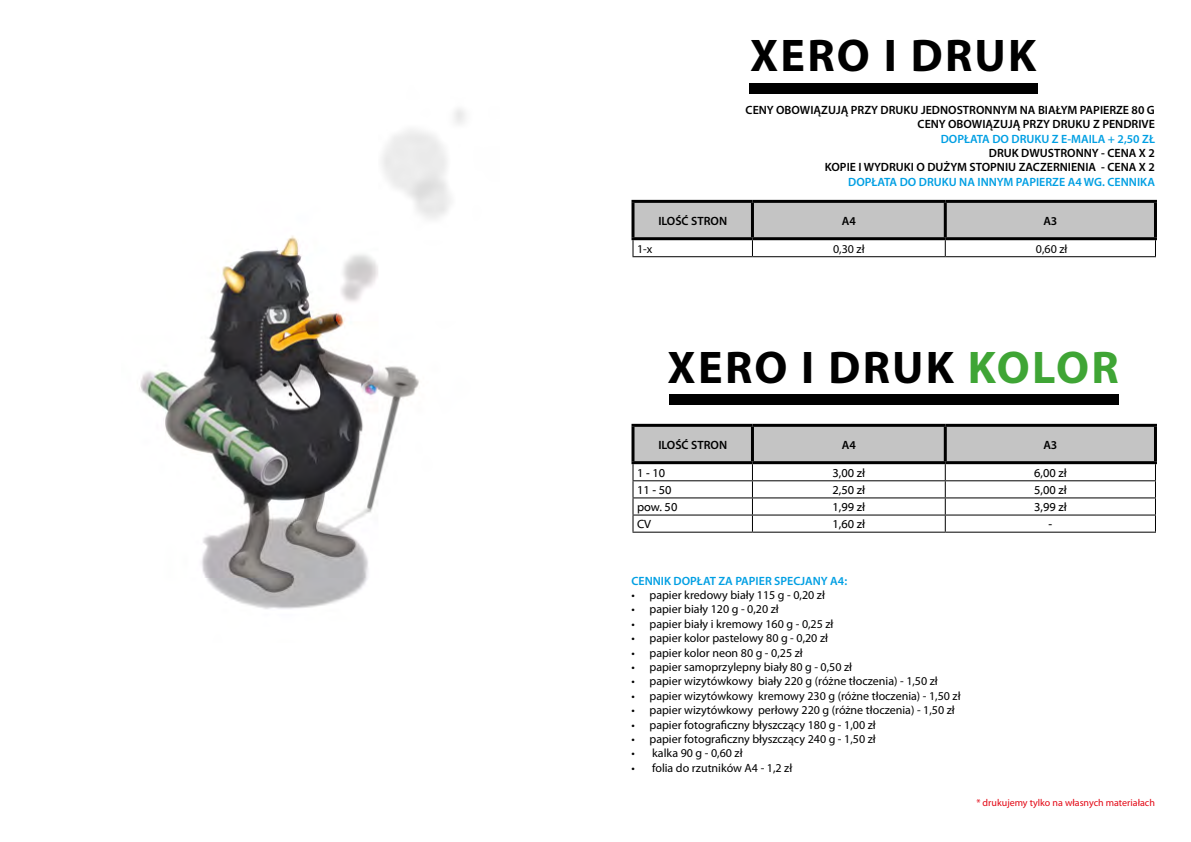
<style>
.page{position:relative;width:1191px;height:842px;background:#fff}
.page>*{position:absolute;margin:0;border:0;box-sizing:border-box;transform-origin:0 0}
.t1{font:700 46px "Myriad Pro";letter-spacing:.05em;color:#000}
.t2{font:12px "Myriad Pro";color:#000}
.t3{font:600 12px "Myriad Pro";color:#000}
.t4{font:600 12px "Myriad Pro";color:#009fe3}
.t5{font:12px "Myriad Web Pro";color:#000}
.t6{font:10px "Myriad Pro";color:#e30613}
.s1{color:#3fa535}
</style>
<div class="page">
<div style="left:749px;top:84px;width:288px;height:10px;background:#000"></div>
<svg style="left:632px;top:203px;width:524px;height:53px"></svg>
<hr style="left:632px;top:256px;width:120px;height:1px;background:#000">
<hr style="left:752px;top:256px;width:193px;height:1px;background:#000">
<hr style="left:945px;top:256px;width:211px;height:1px;background:#000">
<hr style="left:631px;top:200px;width:121px;height:3px;background:#000">
<hr style="left:631px;top:203px;width:3px;height:34px;background:#000">
<hr style="left:752px;top:200px;width:193px;height:3px;background:#000">
<hr style="left:751px;top:203px;width:3px;height:34px;background:#000">
<hr style="left:945px;top:200px;width:212px;height:3px;background:#000">
<hr style="left:943px;top:203px;width:3px;height:34px;background:#000">
<hr style="left:1154px;top:203px;width:3px;height:34px;background:#000">
<hr style="left:631px;top:237px;width:121px;height:3px;background:#000">
<hr style="left:752px;top:237px;width:193px;height:3px;background:#000">
<hr style="left:945px;top:237px;width:212px;height:3px;background:#000">
<div style="left:669px;top:394px;width:450px;height:10px;background:#000"></div>
<svg style="left:632px;top:427px;width:524px;height:105px"></svg>
<hr style="left:632px;top:532px;width:120px;height:1px;background:#000">
<hr style="left:752px;top:532px;width:193px;height:1px;background:#000">
<hr style="left:945px;top:532px;width:211px;height:1px;background:#000">
<hr style="left:631px;top:424px;width:121px;height:3px;background:#000">
<hr style="left:631px;top:427px;width:3px;height:34px;background:#000">
<hr style="left:752px;top:424px;width:193px;height:3px;background:#000">
<hr style="left:751px;top:427px;width:3px;height:34px;background:#000">
<hr style="left:945px;top:424px;width:212px;height:3px;background:#000">
<hr style="left:943px;top:427px;width:3px;height:34px;background:#000">
<hr style="left:1154px;top:427px;width:3px;height:34px;background:#000">
<hr style="left:631px;top:461px;width:121px;height:3px;background:#000">
<hr style="left:752px;top:461px;width:193px;height:3px;background:#000">
<hr style="left:945px;top:461px;width:212px;height:3px;background:#000">
<img style="left:140px;top:109px;width:325px;height:500px">
<p class="t1" style="left:750px;top:25px;width:288px">XERO I DRUK</p>
<p class="t3" style="left:745px;top:102px;width:411px">CENY OBOWIĄZUJĄ PRZY DRUKU JEDNOSTRONNYM NA BIAŁYM PAPIERZE 80 G</p>
<p class="t3" style="left:917px;top:116px;width:239px">CENY OBOWIĄZUJĄ PRZY DRUKU Z PENDRIVE</p>
<p class="t4" style="left:940px;top:131px;width:216px">DOPŁATA DO DRUKU Z E-MAILA + 2,50 ZŁ</p>
<p class="t3" style="left:989px;top:145px;width:168px">DRUK DWUSTRONNY - CENA X 2</p>
<p class="t3" style="left:825px;top:160px;width:332px">KOPIE I WYDRUKI O DUŻYM STOPNIU ZACZERNIENIA - CENA X 2</p>
<p class="t4" style="left:848px;top:174px;width:308px">DOPŁATA DO DRUKU NA INNYM PAPIERZE A4 WG. CENNIKA</p>
<p class="t3" style="left:658px;top:213px;width:70px">ILOŚĆ STRON</p>
<p class="t3" style="left:842px;top:213px;width:16px">A4</p>
<p class="t3" style="left:1043px;top:213px;width:16px">A3</p>
<p class="t2" style="left:637px;top:241px;width:17px">1-x</p>
<p class="t2" style="left:833px;top:241px;width:33px">0,30 zł</p>
<p class="t2" style="left:1035px;top:241px;width:33px">0,60 zł</p>
<p class="t1" style="left:667px;top:338px;width:453px">XERO I DRUK <span class="s1">KOLOR</span></p>
<p class="t3" style="left:658px;top:437px;width:70px">ILOŚĆ STRON</p>
<p class="t3" style="left:842px;top:437px;width:16px">A4</p>
<p class="t3" style="left:1043px;top:437px;width:16px">A3</p>
<p class="t5" style="left:637px;top:466px;width:30px">1 - 10</p>
<p class="t5" style="left:832px;top:466px;width:34px">3,00 zł</p>
<p class="t5" style="left:1034px;top:466px;width:34px">6,00 zł</p>
<p class="t5" style="left:637px;top:483px;width:36px">11 - 50</p>
<p class="t5" style="left:832px;top:483px;width:34px">2,50 zł</p>
<p class="t5" style="left:1034px;top:483px;width:34px">5,00 zł</p>
<p class="t5" style="left:637px;top:500px;width:42px">pow. 50</p>
<p class="t5" style="left:832px;top:500px;width:34px">1,99 zł</p>
<p class="t5" style="left:1034px;top:500px;width:34px">3,99 zł</p>
<p class="t5" style="left:637px;top:518px;width:16px">CV</p>
<p class="t5" style="left:832px;top:518px;width:34px">1,60 zł</p>
<p class="t5" style="left:1048px;top:518px;width:5px">-</p>
<p class="t4" style="left:631px;top:573px;width:217px">CENNIK DOPŁAT ZA PAPIER SPECJANY A4:</p>
<p class="t2" style="left:631px;top:587px;width:195px">• papier kredowy biały 115 g - 0,20 zł</p>
<p class="t2" style="left:631px;top:602px;width:149px">• papier biały 120 g - 0,20 zł</p>
<p class="t2" style="left:631px;top:616px;width:203px">• papier biały i kremowy 160 g - 0,25 zł</p>
<p class="t2" style="left:631px;top:631px;width:198px">• papier kolor pastelowy 80 g - 0,20 zł</p>
<p class="t2" style="left:631px;top:645px;width:173px">• papier kolor neon 80 g - 0,25 zł</p>
<p class="t2" style="left:631px;top:659px;width:222px">• papier samoprzylepny biały 80 g - 0,50 zł</p>
<p class="t2" style="left:631px;top:674px;width:308px">• papier wizytówkowy biały 220 g (różne tłoczenia) - 1,50 zł</p>
<p class="t2" style="left:631px;top:688px;width:331px">• papier wizytówkowy kremowy 230 g (różne tłoczenia) - 1,50 zł</p>
<p class="t2" style="left:631px;top:703px;width:325px">• papier wizytówkowy perłowy 220 g (różne tłoczenia) - 1,50 zł</p>
<p class="t2" style="left:631px;top:717px;width:246px">• papier fotograficzny błyszczący 180 g - 1,00 zł</p>
<p class="t2" style="left:631px;top:731px;width:246px">• papier fotograficzny błyszczący 240 g - 1,50 zł</p>
<p class="t2" style="left:631px;top:746px;width:113px">• kalka 90 g - 0,60 zł</p>
<p class="t2" style="left:631px;top:760px;width:162px">• folia do rzutników A4 - 1,2 zł</p>
<p class="t6" style="left:976px;top:796px;width:180px">* drukujemy tylko na własnych materiałach</p>
</div>
